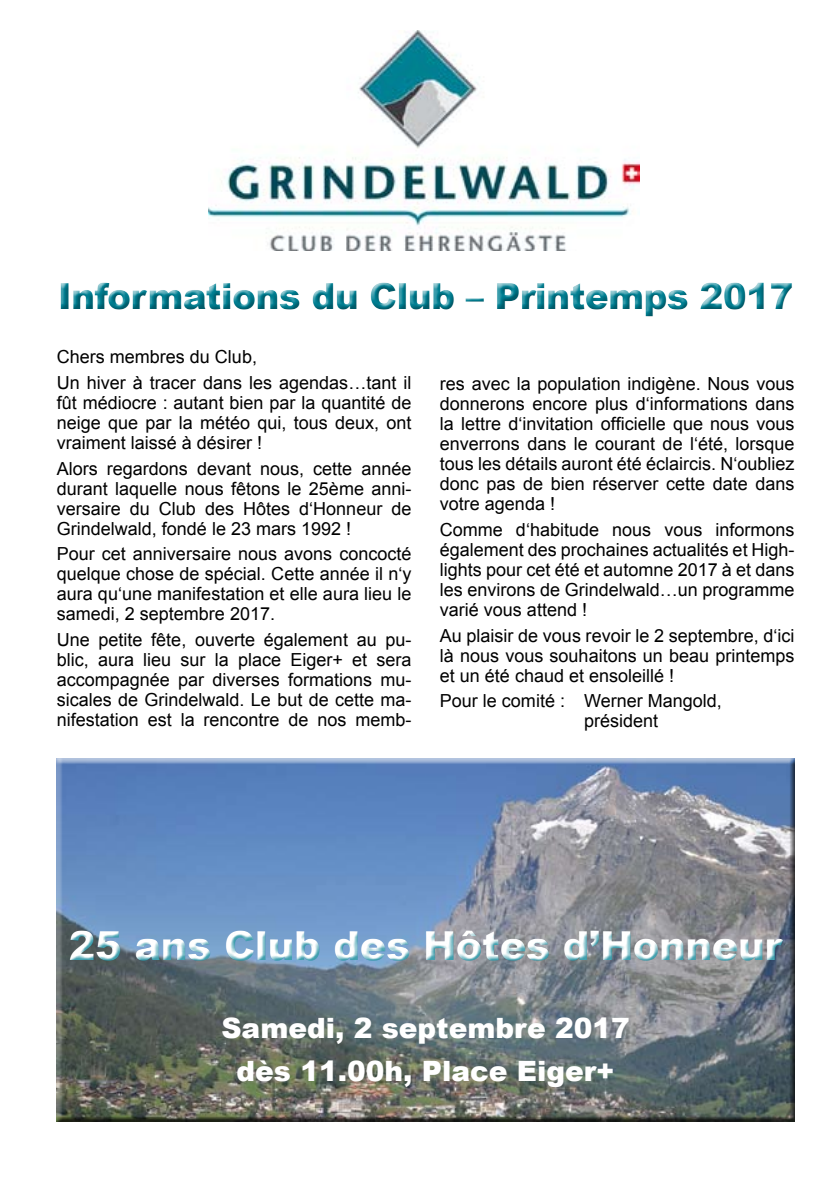
<style>
.page{position:relative;width:840px;height:1191px;background:#fff}
.page>*{position:absolute;margin:0;border:0;box-sizing:border-box;transform-origin:0 0}
.t1{font:900 40px "Arial";letter-spacing:-.01em;color:#fff}
.t2{font:900 36px "Arial";letter-spacing:-.02em;color:#008093}
.t3{font:900 28px/43.2px "Arial";color:#fff;text-align:center}
.t4{font:18px/20px "Arial";color:#000;text-align:justify}
</style>
<div class="page">
<div style="left:56px;top:757px;width:738px;height:366px;background:#000;opacity:.75"></div>
<div style="left:51px;top:270px;width:788px;height:62px;background:#9c9d9f;opacity:.75"></div>
<img style="left:208px;top:31px;width:431px;height:219px">
<div style="left:53px;top:915px;width:786px;height:76px;background:#008093;opacity:.75"></div>
<h2 class="t2" style="left:58px;top:270px;width:736px">Informations du Club – Printemps 2017</h2>
<p class="t4" style="left:57px;top:344px;width:356px;line-height:25.6px">Chers membres du Club,<br>Un hiver à tracer dans les agendas…tant il</p>
<p class="t4" style="left:57px;top:393px;width:356px">fût médiocre : autant bien par la quantité de neige que par la météo qui, tous deux, ont vraiment laissé à désirer !</p>
<p class="t4" style="left:57px;top:458px;width:356px">Alors regardons devant nous, cette année durant laquelle nous fêtons le 25ème anni&shy;versaire du Club des Hôtes d‘Honneur de Grindelwald, fondé le 23 mars 1992 !</p>
<p class="t4" style="left:57px;top:544px;width:356px">Pour cet anniversaire nous avons concocté quelque chose de spécial. Cette année il n‘y aura qu‘une manifestation et elle aura lieu le samedi, 2 septembre 2017.</p>
<p class="t4" style="left:57px;top:630px;width:356px">Une petite fête, ouverte également au pu&shy;blic, aura lieu sur la place Eiger+ et sera accompagnée par diverses formations mu&shy;sicales de Grindelwald. Le but de cette ma&shy;nifestation est la rencontre de nos memb-</p>
<p class="t4" style="left:439px;top:374px;width:356px">res avec la population indigène. Nous vous donnerons encore plus d‘informations dans la lettre d‘invitation officielle que nous vous enverrons dans le courant de l‘été, lorsque tous les détails auront été éclaircis. N‘oubliez donc pas de bien réserver cette date dans votre agenda !</p>
<p class="t4" style="left:439px;top:520px;width:356px">Comme d‘habitude nous vous informons également des prochaines actualités et High&shy;lights pour cet été et automne 2017 à et dans les environs de Grindelwald…un programme varié vous attend !</p>
<p class="t4" style="left:439px;top:625px;width:356px">Au plaisir de vous revoir le 2 septembre, d‘ici là nous vous souhaitons un beau printemps et un été chaud et ensoleillé !</p>
<p class="t4" style="left:583px;top:691px;width:139px;text-indent:-144px">Pour le comité : Werner Mangold, président</p>
<h1 class="t1" style="left:69px;top:916px;width:714px">25 ans Club des Hôtes d’Honneur</h1>
<h3 class="t3" style="left:221px;top:1005px;width:410px">Samedi, 2 septembre 2017 dès 11.00h, Place Eiger+</h3>
</div>
